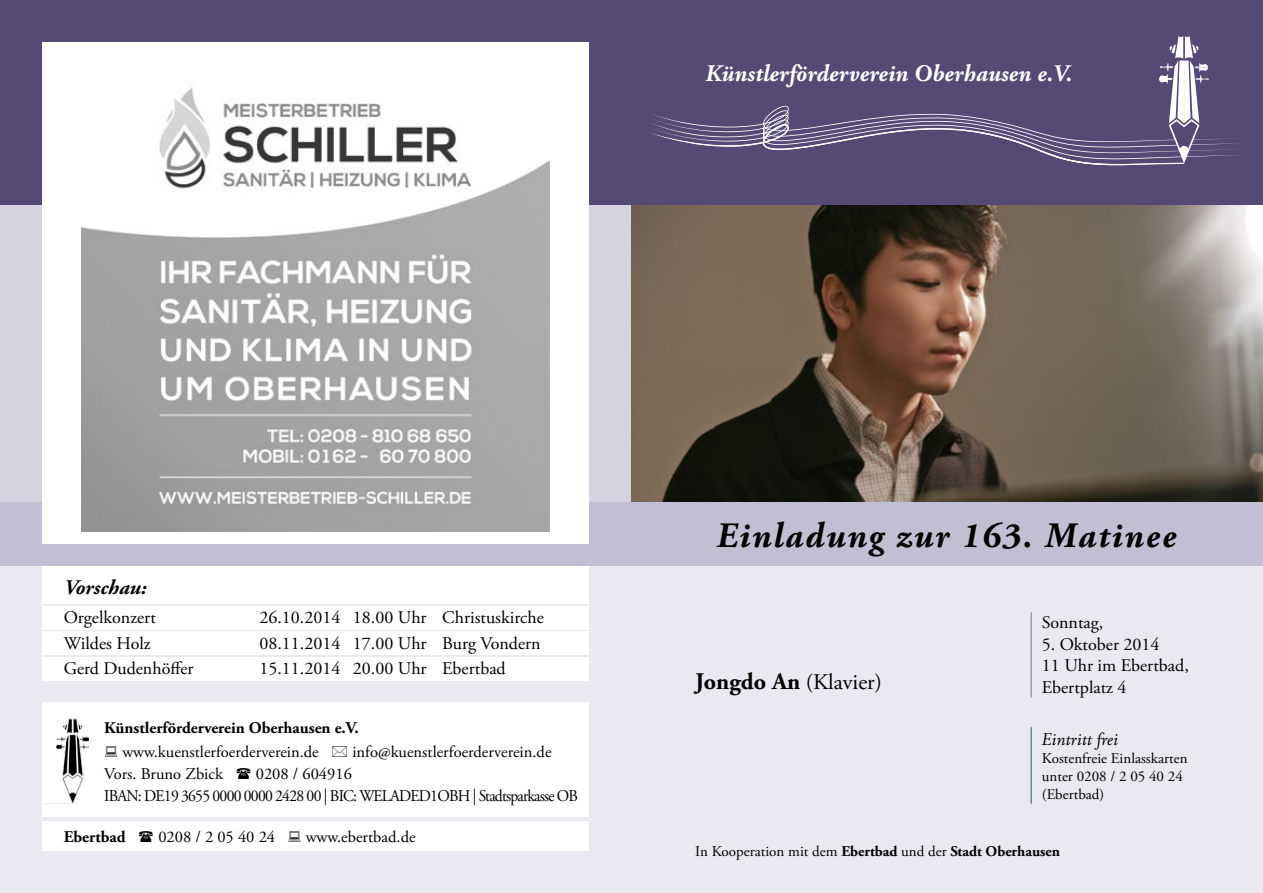
<style>
.page{position:relative;width:1263px;height:893px;background:#fff}
.page>*{position:absolute;margin:0;border:0;box-sizing:border-box;transform-origin:0 0}
.t1{font:italic 700 35.7px "Adobe Garamond Pro";letter-spacing:.05em;color:#000}
.t2{font:italic 700 23.7px "Adobe Garamond Pro";color:#fff}
.t3{font:22.35px "Adobe Garamond Pro";color:#000}
.t4{font:italic 700 20.85px "Adobe Garamond Pro";color:#000}
.t5{font:17.85px/21.6px "Adobe Garamond Pro";color:#000}
.t6{font:italic 17.85px "Adobe Garamond Pro";color:#000}
.t7{font:16.5px "Adobe Garamond Pro";letter-spacing:-.05em;color:#000;scale:.95 1}
.t8{font:16.35px "Adobe Garamond Pro";color:#000}
.t9{font:700 16.35px "Adobe Garamond Pro";color:#000}
.t10{font:14.85px/18px "Adobe Garamond Pro";color:#000}
.s1{font-weight:700;font-size:23.7px}
.s2{font-weight:700}
</style>
<div class="page">
<div style="left:0;top:204px;width:1263px;height:298px;background:#d5d3e2"></div>
<img style="left:631px;top:204px;width:632px;height:298px">
<div style="left:0;top:566px;width:1263px;height:327px;background:#eae9f1"></div>
<div style="left:43px;top:566px;width:546px;height:38px;background:#fff"></div>
<div style="left:0;top:502px;width:1263px;height:64px;background:#c2bed4"></div>
<div style="left:0;top:0;width:1263px;height:204px;background:#544a75"></div>
<div style="left:43px;top:606px;width:546px;height:23px;background:#fff"></div>
<div style="left:43px;top:702px;width:546px;height:114px;background:#fff"></div>
<svg style="left:651px;top:36px;width:587px;height:130px"></svg>
<svg style="left:43px;top:803px;width:13px;height:1px"></svg>
<img style="left:56px;top:719px;width:33px;height:85px">
<div style="left:43px;top:821px;width:546px;height:29px;background:#fff"></div>
<div style="left:43px;top:43px;width:546px;height:501px;background:#fff"></div>
<div style="left:43px;top:631px;width:546px;height:24px;background:#fff"></div>
<div style="left:43px;top:657px;width:546px;height:23px;background:#fff"></div>
<hr style="left:1030px;top:612px;width:2px;height:85px;background:#9e99b7">
<hr style="left:1030px;top:727px;width:2px;height:77px;background:#6f8b92">
<img style="left:82px;top:87px;width:468px;height:444px">
<h2 class="t2" style="left:706px;top:60px;width:372px">Künstlerförderverein Oberhausen e.V.</h2>
<p class="t4" style="left:64px;top:575px;width:84px">Vorschau:</p>
<p class="t5" style="left:64px;top:607px;width:94px">Orgelkonzert</p>
<p class="t5" style="left:259px;top:607px;width:286px">26.10.2014 18.00 Uhr Christuskirche</p>
<p class="t5" style="left:64px;top:633px;width:88px">Wildes Holz</p>
<p class="t5" style="left:259px;top:633px;width:283px">08.11.2014 17.00 Uhr Burg Vondern</p>
<p class="t5" style="left:64px;top:658px;width:131px">Gerd Dudenhöffer</p>
<p class="t5" style="left:259px;top:658px;width:248px">15.11.2014 20.00 Uhr Ebertbad</p>
<p class="t9" style="left:104px;top:718px;width:256px">Künstlerförderverein Oberhausen e.V.</p>
<p class="t8" style="left:122px;top:742px;width:198px">www.kuenstlerfoerderverein.de</p>
<p class="t8" style="left:352px;top:742px;width:201px">info@kuenstlerfoerderverein.de</p>
<p class="t8" style="left:104px;top:764px;width:120px">Vors. Bruno Zbick</p>
<p class="t8" style="left:256px;top:764px;width:98px">0208 / 604916</p>
<p class="t7" style="left:104px;top:785px;width:500px">IBAN: DE19 3655 0000 0000 2428 00 | BIC: WELADED1OBH | Stadtsparkasse OB</p>
<p class="t9" style="left:64px;top:827px;width:63px">Ebertbad</p>
<p class="t8" style="left:158px;top:827px;width:118px">0208 / 2 05 40 24</p>
<p class="t8" style="left:306px;top:827px;width:111px">www.ebertbad.de</p>
<h1 class="t1" style="left:717px;top:515px;width:467px">Einladung zur 163. Matinee</h1>
<p class="t3" style="left:695px;top:669px;width:188px"><span class="s1">Jongdo An</span> (Klavier)</p>
<p class="t5" style="left:1042px;top:612px;width:63px">Sonntag,</p>
<p class="t5" style="left:1042px;top:634px;width:148px">5. Oktober 2014<br>11 Uhr im Ebertbad,<br>Ebertplatz 4</p>
<p class="t6" style="left:1042px;top:729px;width:81px">Eintritt frei</p>
<p class="t10" style="left:1042px;top:750px;width:147px">Kostenfreie Einlasskarten unter 0208 / 2 05 40 24 (Ebertbad)</p>
<p class="t10" style="left:695px;top:843px;width:366px">In Kooperation mit dem <span class="s2">Ebertbad</span> und der <span class="s2">Stadt Oberhausen</span></p>
</div>
